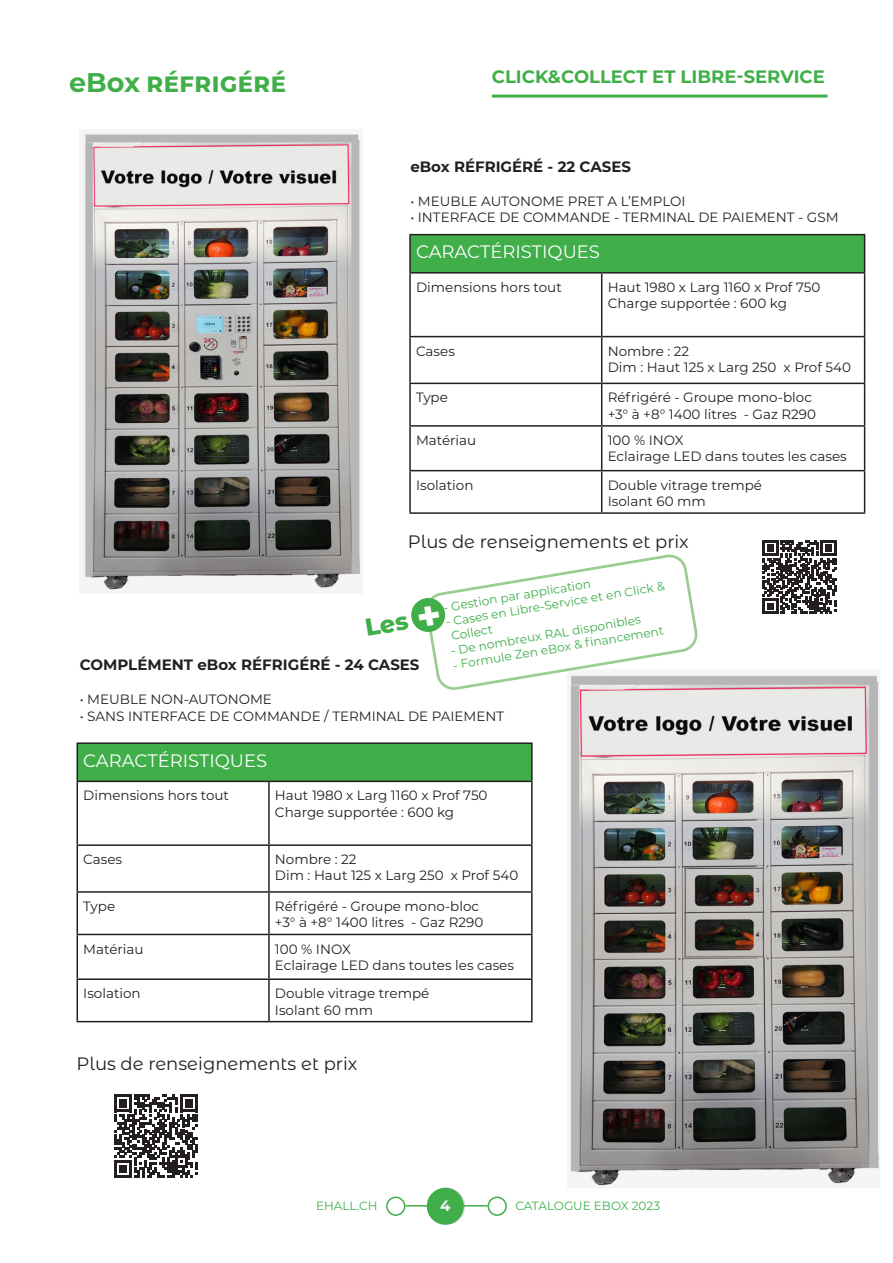
<style>
.page{position:relative;width:893px;height:1263px;background:#fff}
.page>*{position:absolute;margin:0;border:0;box-sizing:border-box;transform-origin:0 0}
.t1{font:700 27px "Montserrat";color:#40ae49}
.t2{font:18px "Montserrat Alternates";color:#231f20}
.t3{font:18px "Montserrat";color:#fff}
.t4{font:700 18px "Montserrat";color:#40ae49}
.t5{font:700 15px "Montserrat";color:#231f20}
.t6{font:700 15px "Montserrat";color:#f2f3f4}
.t7{font:13.5px "Montserrat";color:#231f20}
.t8{font:12.15px/13.8px "Montserrat";color:#40ae49}
.t9{font:12px "Montserrat";color:#40ae49}
</style>
<div class="page">
<svg style="left:428px;top:1188px;width:37px;height:37px"></svg>
<div style="left:427px;top:1188px;width:37px;height:37px;background:#40ae49;border-radius:50%"></div>
<div style="left:386px;top:1196px;width:19px;height:20px;border:2px solid #40ae49;border-radius:50%"></div>
<div style="left:487px;top:1196px;width:20px;height:20px;border:2px solid #40ae49;border-radius:50%"></div>
<hr style="left:405px;top:1205px;width:82px;height:1px;background:#40ae49">
<hr style="left:492px;top:95px;width:335px;height:3px;background:#40ae49">
<div style="left:410px;top:235px;width:455px;height:38px;background:#40ae49"></div>
<hr style="left:409px;top:234px;width:193px;height:1px;background:#231f20">
<hr style="left:409px;top:235px;width:2px;height:37px;background:#231f20">
<hr style="left:602px;top:234px;width:263px;height:1px;background:#231f20">
<hr style="left:864px;top:235px;width:1px;height:37px;background:#231f20">
<hr style="left:409px;top:272px;width:193px;height:2px;background:#231f20">
<hr style="left:409px;top:274px;width:2px;height:62px;background:#231f20">
<hr style="left:602px;top:272px;width:263px;height:2px;background:#231f20">
<hr style="left:601px;top:274px;width:1px;height:62px;background:#231f20">
<hr style="left:864px;top:274px;width:1px;height:62px;background:#231f20">
<hr style="left:409px;top:336px;width:193px;height:1px;background:#231f20">
<hr style="left:409px;top:337px;width:2px;height:46px;background:#231f20">
<hr style="left:602px;top:336px;width:263px;height:1px;background:#231f20">
<hr style="left:601px;top:337px;width:1px;height:46px;background:#231f20">
<hr style="left:864px;top:337px;width:1px;height:46px;background:#231f20">
<hr style="left:409px;top:383px;width:193px;height:1px;background:#231f20">
<hr style="left:409px;top:384px;width:2px;height:41px;background:#231f20">
<hr style="left:602px;top:383px;width:263px;height:1px;background:#231f20">
<hr style="left:601px;top:384px;width:1px;height:41px;background:#231f20">
<hr style="left:864px;top:384px;width:1px;height:41px;background:#231f20">
<hr style="left:409px;top:425px;width:193px;height:2px;background:#231f20">
<hr style="left:409px;top:427px;width:2px;height:43px;background:#231f20">
<hr style="left:602px;top:425px;width:263px;height:2px;background:#231f20">
<hr style="left:601px;top:427px;width:1px;height:43px;background:#231f20">
<hr style="left:864px;top:427px;width:1px;height:43px;background:#231f20">
<hr style="left:409px;top:470px;width:193px;height:1px;background:#231f20">
<hr style="left:409px;top:471px;width:2px;height:41px;background:#231f20">
<hr style="left:602px;top:470px;width:263px;height:1px;background:#231f20">
<hr style="left:601px;top:471px;width:1px;height:41px;background:#231f20">
<hr style="left:864px;top:471px;width:1px;height:41px;background:#231f20">
<hr style="left:409px;top:512px;width:193px;height:2px;background:#231f20">
<hr style="left:602px;top:512px;width:263px;height:2px;background:#231f20">
<div style="left:77px;top:743px;width:455px;height:38px;background:#40ae49"></div>
<hr style="left:77px;top:742px;width:192px;height:2px;background:#231f20">
<hr style="left:77px;top:744px;width:1px;height:37px;background:#231f20">
<hr style="left:269px;top:742px;width:264px;height:2px;background:#231f20">
<hr style="left:531px;top:744px;width:2px;height:37px;background:#231f20">
<hr style="left:77px;top:781px;width:192px;height:1px;background:#231f20">
<hr style="left:77px;top:782px;width:1px;height:62px;background:#231f20">
<hr style="left:269px;top:781px;width:264px;height:1px;background:#231f20">
<hr style="left:268px;top:782px;width:2px;height:62px;background:#231f20">
<hr style="left:531px;top:782px;width:2px;height:62px;background:#231f20">
<hr style="left:77px;top:844px;width:192px;height:2px;background:#231f20">
<hr style="left:77px;top:846px;width:1px;height:45px;background:#231f20">
<hr style="left:269px;top:844px;width:264px;height:2px;background:#231f20">
<hr style="left:268px;top:846px;width:2px;height:45px;background:#231f20">
<hr style="left:531px;top:846px;width:2px;height:45px;background:#231f20">
<hr style="left:77px;top:891px;width:192px;height:2px;background:#231f20">
<hr style="left:77px;top:893px;width:1px;height:41px;background:#231f20">
<hr style="left:269px;top:891px;width:264px;height:2px;background:#231f20">
<hr style="left:268px;top:893px;width:2px;height:41px;background:#231f20">
<hr style="left:531px;top:893px;width:2px;height:41px;background:#231f20">
<hr style="left:77px;top:934px;width:192px;height:1px;background:#231f20">
<hr style="left:77px;top:935px;width:1px;height:43px;background:#231f20">
<hr style="left:269px;top:934px;width:264px;height:1px;background:#231f20">
<hr style="left:268px;top:935px;width:2px;height:43px;background:#231f20">
<hr style="left:531px;top:935px;width:2px;height:43px;background:#231f20">
<hr style="left:77px;top:978px;width:192px;height:2px;background:#231f20">
<hr style="left:77px;top:980px;width:1px;height:41px;background:#231f20">
<hr style="left:269px;top:978px;width:264px;height:2px;background:#231f20">
<hr style="left:268px;top:980px;width:2px;height:41px;background:#231f20">
<hr style="left:531px;top:980px;width:2px;height:41px;background:#231f20">
<hr style="left:77px;top:1021px;width:192px;height:1px;background:#231f20">
<hr style="left:269px;top:1021px;width:264px;height:1px;background:#231f20">
<svg style="left:762px;top:540px;width:74px;height:74px"></svg>
<svg style="left:114px;top:1094px;width:83px;height:84px"></svg>
<img style="left:82px;top:132px;width:279px;height:459px">
<img style="left:570px;top:672px;width:309px;height:516px">
<div style="left:412px;top:599px;width:32px;height:32px;background:#40ae49;border-radius:50%"></div>
<div style="left:411px;top:598px;width:34px;height:34px;border:1px solid #40ae49;border-radius:50%"></div>
<svg style="left:418px;top:555px;width:279px;height:135px"></svg>
<p class="t1" style="left:69px;top:63px;width:219px">eBox réfrigéré</p>
<p class="t4" style="left:492px;top:64px;width:334px">CLICK&amp;COLLECT ET LIBRE-SERVICE</p>
<p class="t5" style="left:410px;top:156px;width:222px">eBox RÉFRIGÉRÉ - 22 CASES</p>
<p class="t7" style="left:410px;top:192px;width:277px">• MEUBLE AUTONOME PRET A L’EMPLOI</p>
<p class="t7" style="left:410px;top:208px;width:430px">• INTERFACE DE COMMANDE - TERMINAL DE PAIEMENT - GSM</p>
<p class="t3" style="left:416px;top:239px;width:185px">CARACTÉRISTIQUES</p>
<p class="t7" style="left:416px;top:278px;width:147px">Dimensions hors tout</p>
<p class="t7" style="left:608px;top:278px;width:214px">Haut 1980 x Larg 1160 x Prof 750</p>
<p class="t7" style="left:608px;top:294px;width:181px">Charge supportée : 600 kg</p>
<p class="t7" style="left:416px;top:342px;width:40px">Cases</p>
<p class="t7" style="left:608px;top:342px;width:83px">Nombre : 22</p>
<p class="t7" style="left:608px;top:358px;width:245px">Dim : Haut 125 x Larg 250 x Prof 540</p>
<p class="t7" style="left:416px;top:388px;width:33px">Type</p>
<p class="t7" style="left:608px;top:388px;width:206px">Réfrigéré - Groupe mono-bloc</p>
<p class="t7" style="left:608px;top:405px;width:210px">+3° à +8° 1400 litres - Gaz R290</p>
<p class="t7" style="left:416px;top:431px;width:62px">Matériau</p>
<p class="t7" style="left:608px;top:431px;width:77px">100 % INOX</p>
<p class="t7" style="left:608px;top:447px;width:241px">Eclairage LED dans toutes les cases</p>
<p class="t7" style="left:416px;top:476px;width:59px">Isolation</p>
<p class="t7" style="left:608px;top:476px;width:156px">Double vitrage trempé</p>
<p class="t7" style="left:608px;top:492px;width:100px">Isolant 60 mm</p>
<p class="t2" style="left:408px;top:529px;width:282px">Plus de renseignements et prix</p>
<p class="t8" style="left:442px;top:601px;width:151px;rotate:-10deg">- Gestion par application</p>
<p class="t8" style="left:445px;top:616px;width:223px;rotate:-10deg">- Cases en Libre-Service et en Click &amp;<br>Collect</p>
<p class="t8" style="left:449px;top:645px;width:194px;rotate:-10deg">- De nombreux RAL disponibles</p>
<p class="t8" style="left:452px;top:659px;width:215px;rotate:-10deg">- Formule Zen eBox &amp; fi nancement</p>
<p class="t5" style="left:80px;top:654px;width:341px">COMPLÉMENT eBox RÉFRIGÉRÉ - 24 CASES</p>
<p class="t7" style="left:80px;top:690px;width:194px">• MEUBLE NON-AUTONOME</p>
<p class="t7" style="left:80px;top:707px;width:426px">• SANS INTERFACE DE COMMANDE / TERMINAL DE PAIEMENT</p>
<p class="t3" style="left:83px;top:748px;width:185px">CARACTÉRISTIQUES</p>
<p class="t7" style="left:83px;top:786px;width:147px">Dimensions hors tout</p>
<p class="t7" style="left:275px;top:786px;width:214px">Haut 1980 x Larg 1160 x Prof 750</p>
<p class="t7" style="left:275px;top:802px;width:181px">Charge supportée : 600 kg</p>
<p class="t7" style="left:83px;top:850px;width:40px">Cases</p>
<p class="t7" style="left:275px;top:850px;width:83px">Nombre : 22</p>
<p class="t7" style="left:275px;top:866px;width:245px">Dim : Haut 125 x Larg 250 x Prof 540</p>
<p class="t7" style="left:83px;top:897px;width:33px">Type</p>
<p class="t7" style="left:275px;top:897px;width:206px">Réfrigéré - Groupe mono-bloc</p>
<p class="t7" style="left:275px;top:913px;width:210px">+3° à +8° 1400 litres - Gaz R290</p>
<p class="t7" style="left:83px;top:939px;width:62px">Matériau</p>
<p class="t7" style="left:275px;top:939px;width:77px">100 % INOX</p>
<p class="t7" style="left:275px;top:956px;width:241px">Eclairage LED dans toutes les cases</p>
<p class="t7" style="left:83px;top:984px;width:59px">Isolation</p>
<p class="t7" style="left:275px;top:984px;width:156px">Double vitrage trempé</p>
<p class="t7" style="left:275px;top:1000px;width:100px">Isolant 60 mm</p>
<p class="t2" style="left:77px;top:1051px;width:282px">Plus de renseignements et prix</p>
<p class="t9" style="left:316px;top:1197px;width:63px">EHALL.CH</p>
<p class="t6" style="left:440px;top:1195px;width:12px">4</p>
<p class="t9" style="left:515px;top:1197px;width:146px">CATALOGUE EBOX 2023</p>
</div>
